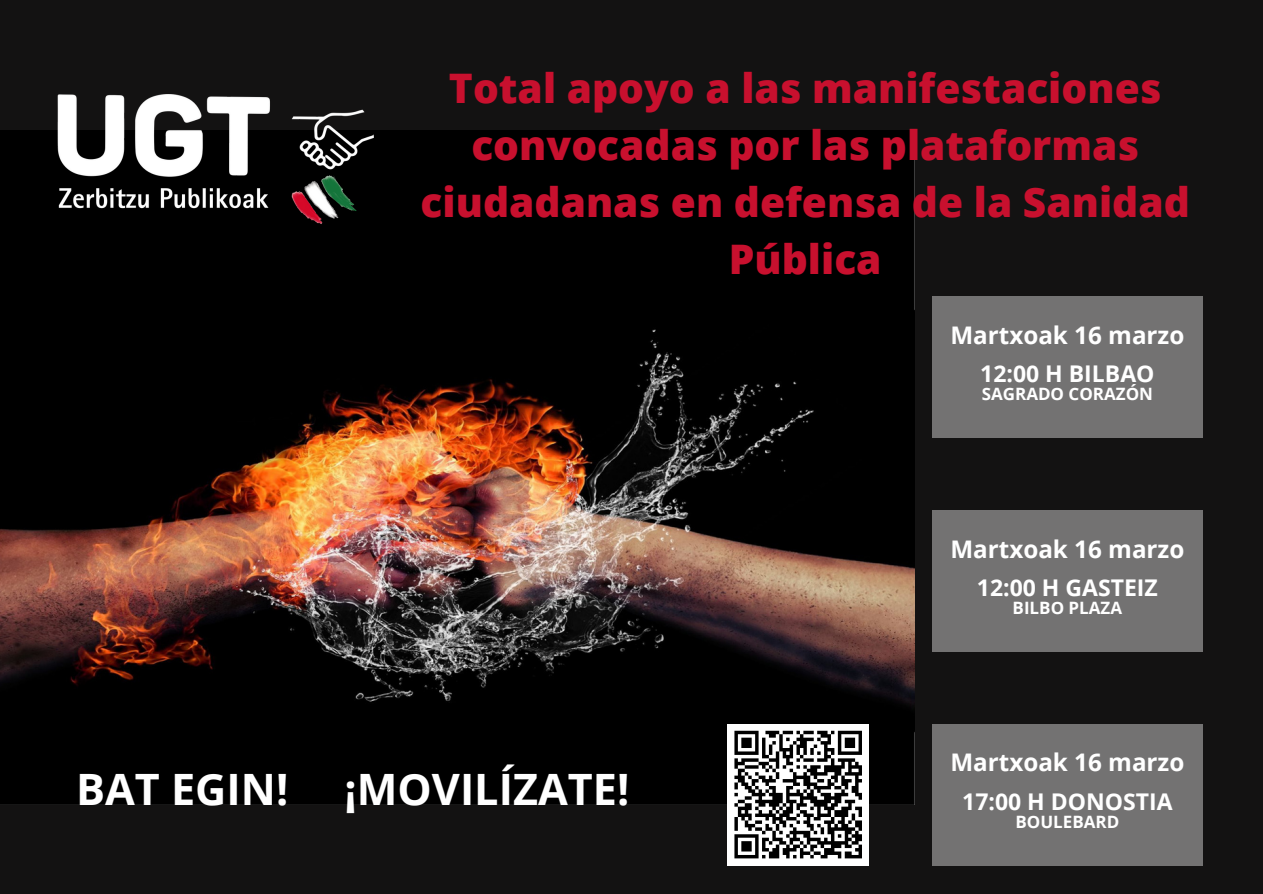
<style>
.page{position:relative;width:1263px;height:894px;background:#fff}
.page>*{position:absolute;margin:0;border:0;box-sizing:border-box;transform-origin:0 0}
.t1{font:700 43.2px "Open Sans";color:#fff}
.t2{font:800 40.65px/56.7px "Open Sans";color:#c8102e;text-align:center}
.t3{font:700 24.3px "Open Sans";color:#fff}
.t4{font:700 22.95px "Open Sans";color:#fff}
.t5{font:700 16.95px "Open Sans";color:#fff}
</style>
<div class="page">
<div style="left:0;top:0;width:1263px;height:893px;background:#131212"></div>
<img style="left:0;top:130px;width:915px;height:674px">
<img style="left:5px;top:94px;width:405px;height:149px">
<div style="left:932px;top:297px;width:270px;height:141px;background:#737272"></div>
<div style="left:932px;top:510px;width:270px;height:141px;background:#737272"></div>
<div style="left:932px;top:723px;width:270px;height:142px;background:#737272"></div>
<div style="left:727px;top:723px;width:142px;height:142px;background:#fff"></div>
<svg style="left:734px;top:730px;width:128px;height:129px"></svg>
<p class="t2" style="left:421px;top:59px;width:771px">Total apoyo a las manifestaciones convocadas por las plataformas ciudadanas en defensa de la Sanidad<br>Pública</p>
<p class="t3" style="left:950px;top:318px;width:236px">Martxoak 16 marzo</p>
<p class="t4" style="left:980px;top:358px;width:176px">12:00 H BILBAO</p>
<h4 class="t5" style="left:982px;top:382px;width:173px">SAGRADO CORAZÓN</h4>
<h4 class="t1" style="left:76px;top:758px;width:214px">BAT EGIN!</h4>
<h4 class="t1" style="left:344px;top:758px;width:286px">¡MOVILÍZATE!</h4>
<h3 class="t3" style="left:950px;top:531px;width:236px">Martxoak 16 marzo</h3>
<p class="t4" style="left:977px;top:571px;width:182px">12:00 H GASTEIZ</p>
<p class="t5" style="left:1013px;top:595px;width:111px">BILBO PLAZA</p>
<h4 class="t3" style="left:950px;top:745px;width:236px">Martxoak 16 marzo</h4>
<h3 class="t4" style="left:962px;top:784px;width:212px">17:00 H DONOSTIA</h3>
<h3 class="t5" style="left:1015px;top:809px;width:105px">BOULEBARD</h3>
</div>
